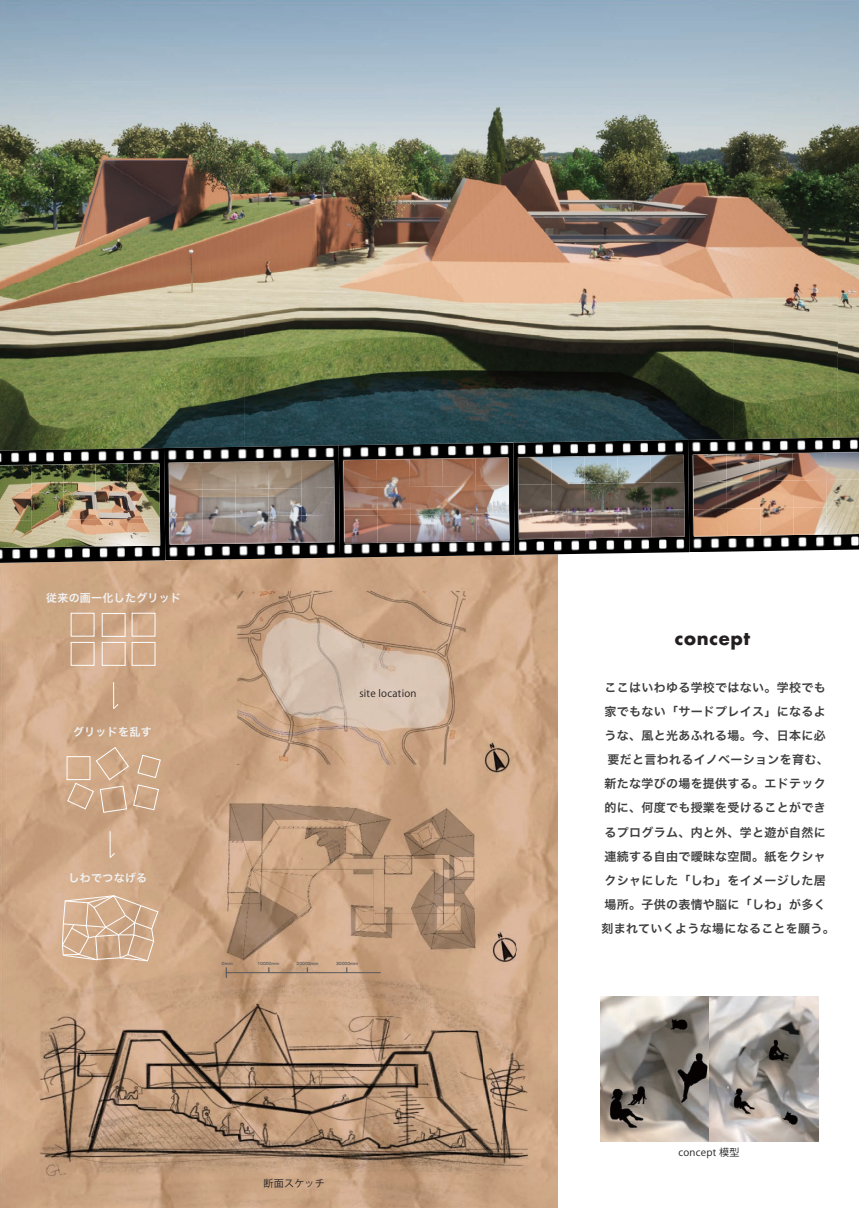
<style>
.page{position:relative;width:859px;height:1208px;background:#fff}
.page>*{position:absolute;margin:0;border:0;box-sizing:border-box;transform-origin:0 0}
.t1{font:700 18px "Futura";letter-spacing:.025em;color:#231f20}
.t2{font:12px/24px "Hira Kaku Pro W6";letter-spacing:.025em;color:#3e3e3f;text-align:center}
.t3{font:11px "Hira Kaku Pro W6";letter-spacing:.025em;color:#f2f3f4}
.t4{font:10px "Koz Go Pr 6 N";letter-spacing:.025em;color:#231f20}
.t5{font:3.9px "Hira Kaku Pro W6";color:#57585a}
</style>
<div class="page">
<img style="left:0;top:563px;width:33px;height:645px">
<img style="left:138px;top:560px;width:33px;height:648px">
<img style="left:310px;top:557px;width:34px;height:651px">
<img style="left:483px;top:555px;width:33px;height:653px">
<img style="left:33px;top:563px;width:105px;height:645px">
<img style="left:171px;top:560px;width:139px;height:648px">
<img style="left:344px;top:557px;width:139px;height:651px">
<img style="left:516px;top:555px;width:42px;height:653px">
<div style="left:71px;top:613px;width:24px;height:23px;border:1px solid #fff"></div>
<div style="left:102px;top:613px;width:24px;height:24px;border:1px solid #fff"></div>
<div style="left:102px;top:642px;width:24px;height:24px;border:1px solid #fff"></div>
<div style="left:71px;top:642px;width:24px;height:24px;border:1px solid #fff"></div>
<div style="left:132px;top:613px;width:24px;height:23px;border:1px solid #fff"></div>
<div style="left:132px;top:642px;width:24px;height:24px;border:1px solid #fff"></div>
<svg style="left:67px;top:746px;width:94px;height:67px"></svg>
<svg style="left:61px;top:894px;width:98px;height:68px"></svg>
<svg style="left:112px;top:682px;width:7px;height:28px"></svg>
<svg style="left:109px;top:831px;width:7px;height:28px"></svg>
<img style="left:600px;top:996px;width:218px;height:145px">
<img style="left:838px;top:100px;width:21px;height:337px">
<img style="left:0;top:81px;width:838px;height:202px">
<img style="left:0;top:283px;width:733px;height:165px">
<img style="left:733px;top:283px;width:105px;height:154px">
<img style="left:43px;top:153px;width:288px;height:11px">
<img style="left:43px;top:174px;width:287px;height:11px">
<img style="left:44px;top:195px;width:286px;height:11px">
<img style="left:301px;top:216px;width:30px;height:11px">
<img style="left:0;top:448px;width:165px;height:115px">
<img style="left:164px;top:445px;width:176px;height:115px">
<img style="left:339px;top:442px;width:176px;height:115px">
<img style="left:513px;top:440px;width:176px;height:115px">
<img style="left:688px;top:437px;width:171px;height:115px">
<img style="left:0;top:464px;width:95px;height:27px">
<img style="left:95px;top:463px;width:65px;height:28px">
<img style="left:0;top:491px;width:128px;height:28px">
<img style="left:128px;top:490px;width:32px;height:28px">
<img style="left:0;top:519px;width:96px;height:29px">
<img style="left:96px;top:518px;width:64px;height:28px">
<img style="left:169px;top:461px;width:99px;height:27px">
<img style="left:268px;top:460px;width:66px;height:28px">
<img style="left:169px;top:488px;width:132px;height:29px">
<img style="left:301px;top:487px;width:34px;height:55px">
<img style="left:170px;top:515px;width:132px;height:29px">
<img style="left:344px;top:459px;width:98px;height:27px">
<img style="left:442px;top:458px;width:67px;height:55px">
<img style="left:344px;top:486px;width:99px;height:27px">
<img style="left:344px;top:513px;width:132px;height:30px">
<img style="left:476px;top:513px;width:33px;height:28px">
<img style="left:693px;top:453px;width:100px;height:27px">
<img style="left:793px;top:452px;width:66px;height:28px">
<img style="left:693px;top:480px;width:133px;height:29px">
<img style="left:826px;top:479px;width:33px;height:55px">
<img style="left:694px;top:507px;width:133px;height:29px">
<img style="left:518px;top:456px;width:99px;height:27px">
<img style="left:617px;top:455px;width:67px;height:55px">
<img style="left:518px;top:483px;width:100px;height:29px">
<img style="left:519px;top:510px;width:133px;height:29px">
<img style="left:651px;top:509px;width:34px;height:28px">
<hr style="left:226px;top:972px;width:155px;height:1px;background:#57585a">
<p class="t3" style="left:46px;top:588px;width:137px">従来の画一化したグリッド</p>
<p class="t3" style="left:73px;top:721px;width:80px">グリッドを乱す</p>
<p class="t4" style="left:359px;top:688px;width:59px">site location</p>
<p class="t3" style="left:69px;top:868px;width:80px">しわでつなげる</p>
<p class="t5" style="left:222px;top:960px;width:12px">0mm</p>
<p class="t5" style="left:257px;top:960px;width:23px">10000mm</p>
<p class="t5" style="left:297px;top:960px;width:23px">20000mm</p>
<p class="t5" style="left:336px;top:960px;width:23px">30000mm</p>
<p class="t4" style="left:264px;top:1178px;width:63px">断面スケッチ</p>
<h1 class="t1" style="left:674px;top:625px;width:77px">concept</h1>
<p class="t2" style="left:601px;top:675px;width:235px">ここはいわゆる学校ではない。学校でも家でもない「サードプレイス」になるような、風と光あふれる場。今、日本に必要だと言われるイノベーションを育む、新たな学びの場を提供する。エドテック的に、何度でも授業を受けることができるプログラム、内と外、学と遊が自然に連続する自由で曖昧な空間。紙をクシャクシャにした「しわ」をイメージした居場所。子供の表情や脳に「しわ」が多く刻まれていくような場になることを願う。</p>
<p class="t4" style="left:678px;top:1147px;width:63px">concept 模型</p>
</div>
